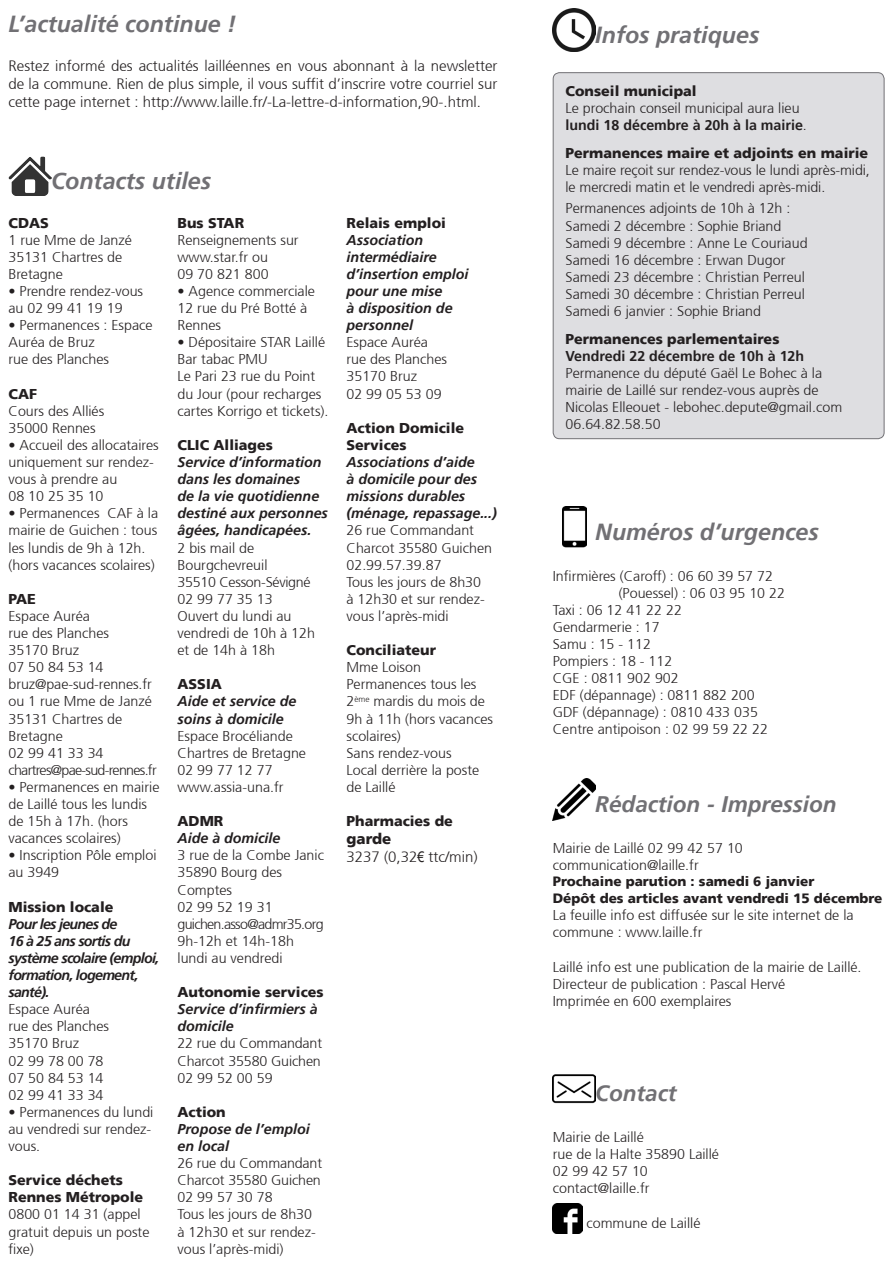
<style>
.page{position:relative;width:893px;height:1263px;background:#fff}
.page>*{position:absolute;margin:0;border:0;box-sizing:border-box;transform-origin:0 0}
.t1{font:italic 700 23.25px "Frutiger 66";color:#717074}
.t2{font:italic 700 22.5px "Frutiger 66";color:#717074}
.t3{font:300 15px/18px "Frutiger 45";color:#231f20;text-align:justify}
.t4{font:900 15px "Frutiger 75";color:#231f20}
.t5{font:300 14.25px/17.1px "Frutiger 45";color:#231f20}
.t6{font:italic 700 14.25px/17.1px "Frutiger 66";color:#231f20}
.t7{font:900 14.25px/17.1px "Frutiger 75";color:#231f20}
.t8{font:italic 700 14.25px/17.1px "Frutiger 66";letter-spacing:-.05em;color:#231f20}
.t9{font:700 14.25px "Frutiger 65";color:#231f20}
.t10{font:900 13.5px/17.1px "Frutiger 75";color:#231f20}
.s1{font-family:"Arial Narrow";font-weight:400}
.s2{font-family:"Frutiger 45";font-weight:300}
</style>
<div class="page">
<img style="left:9px;top:156px;width:42px;height:40px">
<div style="left:553px;top:73px;width:331px;height:366px;background:#dedee1;border-radius:6px"></div>
<div style="left:553px;top:72px;width:331px;height:367px;border:1px solid #717074;border-radius:6px"></div>
<img style="left:553px;top:9px;width:42px;height:42px">
<img style="left:562px;top:506px;width:24px;height:42px">
<img style="left:553px;top:778px;width:42px;height:43px">
<img style="left:553px;top:1074px;width:42px;height:30px">
<img style="left:553px;top:1203px;width:30px;height:30px">
<h1 class="t1" style="left:9px;top:10px;width:229px">L’actualité continue !</h1>
<p class="t3" style="left:9px;top:57px;width:490px">Restez informé des actualités lailléennes en vous abonnant à la newsletter de la commune. Rien de plus simple, il vous suffit d’inscrire votre courriel sur cette page internet : http://www.laille.fr/-La-lettre-d-information,90-.html.</p>
<h1 class="t1" style="left:51px;top:168px;width:162px">Contacts utiles</h1>
<p class="t7" style="left:9px;top:214px;width:42px">CDAS</p>
<p class="t5" style="left:9px;top:231px;width:125px">1 rue Mme de Janzé<br>35131 Chartres de<br>Bretagne</p>
<p class="t5" style="left:9px;top:283px;width:136px">• Prendre rendez-vous au 02 99 41 19 19</p>
<p class="t5" style="left:9px;top:317px;width:146px">• Permanences : Espace<br>Auréa de Bruz<br>rue des Planches</p>
<p class="t7" style="left:9px;top:385px;width:30px">CAF</p>
<p class="t5" style="left:9px;top:402px;width:97px">Cours des Alliés<br>35000 Rennes</p>
<p class="t5" style="left:9px;top:437px;width:152px">• Accueil des allocataires uniquement sur rendez&shy;vous à prendre au<br>08 10 25 35 10</p>
<p class="t5" style="left:9px;top:505px;width:151px">• Permanences CAF à la mairie de Guichen : tous les lundis de 9h à 12h. (hors vacances scolaires)</p>
<p class="t7" style="left:9px;top:590px;width:29px">PAE</p>
<p class="t5" style="left:9px;top:608px;width:150px">Espace Auréa<br>rue des Planches<br>35170 Bruz<br>07 50 84 53 14 bruz@pae-sud-rennes.fr ou 1 rue Mme de Janzé<br>35131 Chartres de<br>Bretagne<br>02 99 41 33 34 chartres@pae-sud-rennes.fr</p>
<p class="t5" style="left:9px;top:779px;width:152px">• Permanences en mairie de Laillé tous les lundis de 15h à 17h. (hors vacances scolaires)</p>
<p class="t5" style="left:9px;top:847px;width:150px">• Inscription Pôle emploi au 3949</p>
<p class="t7" style="left:9px;top:898px;width:106px">Mission locale</p>
<p class="t8" style="left:9px;top:915px;width:152px">Pour les jeunes de<br>16 à 25 ans sortis du système scolaire (emploi, formation, logement, santé).</p>
<p class="t5" style="left:9px;top:1001px;width:102px">Espace Auréa rue des Planches<br>35170 Bruz<br>02 99 78 00 78<br>07 50 84 53 14<br>02 99 41 33 34</p>
<p class="t5" style="left:9px;top:1103px;width:146px">• Permanences du lundi au vendredi sur rendez&shy;vous.</p>
<p class="t7" style="left:9px;top:1172px;width:136px">Service déchets<br>Rennes Métropole</p>
<p class="t5" style="left:9px;top:1206px;width:142px">0800 01 14 31 (appel gratuit depuis un poste fixe)</p>
<p class="t7" style="left:177px;top:214px;width:68px">Bus STAR</p>
<p class="t5" style="left:177px;top:231px;width:123px">Renseignements sur www.star.fr ou<br>09 70 821 800</p>
<p class="t5" style="left:177px;top:283px;width:139px">• Agence commerciale<br>12 rue du Pré Botté à<br>Rennes</p>
<p class="t5" style="left:177px;top:334px;width:152px">• Dépositaire STAR Laillé<br>Bar tabac PMU<br>Le Pari 23 rue du Point du Jour (pour recharges cartes Korrigo et tickets).</p>
<p class="t7" style="left:177px;top:436px;width:97px">CLIC Alliages</p>
<p class="t6" style="left:177px;top:454px;width:152px">Service d’information dans les domaines<br>de la vie quotidienne destiné aux personnes âgées, handicapées.</p>
<p class="t5" style="left:177px;top:539px;width:139px">2 bis mail de<br>Bourgchevreuil<br>35510 Cesson-Sévigné<br>02 99 77 35 13<br>Ouvert du lundi au vendredi de 10h à 12h et de 14h à 18h</p>
<p class="t7" style="left:177px;top:676px;width:46px">ASSIA</p>
<p class="t6" style="left:177px;top:693px;width:120px">Aide et service de soins à domicile</p>
<p class="t5" style="left:177px;top:727px;width:130px">Espace Brocéliande<br>Chartres de Bretagne<br>02 99 77 12 77 www.assia-una.fr</p>
<p class="t7" style="left:177px;top:812px;width:47px">ADMR</p>
<p class="t6" style="left:177px;top:830px;width:104px">Aide à domicile</p>
<p class="t5" style="left:177px;top:847px;width:148px">3 rue de la Combe Janic<br>35890 Bourg des<br>Comptes<br>02 99 52 19 31 guichen.asso@admr35.org<br>9h-12h et 14h-18h lundi au vendredi</p>
<p class="t7" style="left:177px;top:983px;width:148px">Autonomie services</p>
<p class="t6" style="left:177px;top:1001px;width:142px">Service d’infirmiers à domicile</p>
<p class="t5" style="left:177px;top:1035px;width:146px;text-align:justify">22 rue du Commandant Charcot 35580 Guichen 02 99 52 00 59</p>
<p class="t7" style="left:177px;top:1103px;width:50px">Action</p>
<p class="t6" style="left:177px;top:1120px;width:134px">Propose de l’emploi en local</p>
<p class="t5" style="left:177px;top:1155px;width:146px">26 rue du Commandant<br>Charcot 35580 Guichen<br>02 99 57 30 78<br>Tous les jours de 8h30 à 12h30 et sur rendez&shy;vous l’après-midi)</p>
<p class="t7" style="left:346px;top:214px;width:101px">Relais emploi</p>
<p class="t6" style="left:346px;top:231px;width:123px">Association intermédiaire d’insertion emploi pour une mise<br>à disposition de personnel</p>
<p class="t5" style="left:346px;top:334px;width:102px">Espace Auréa rue des Planches<br>35170 Bruz<br>02 99 05 53 09</p>
<p class="t7" style="left:346px;top:419px;width:119px">Action Domicile<br>Services</p>
<p class="t6" style="left:346px;top:454px;width:152px">Associations d’aide<br>à domicile pour des missions durables (ménage, repassage...)</p>
<p class="t5" style="left:346px;top:522px;width:147px">26 rue Commandant<br>Charcot 35580 Guichen<br>02.99.57.39.87<br>Tous les jours de 8h30<br>à 12h30 et sur rendez&shy;vous l’après-midi</p>
<p class="t7" style="left:346px;top:641px;width:91px">Conciliateur</p>
<p class="t5" style="left:346px;top:659px;width:148px">Mme Loison<br>Permanences tous les<br>2<sup>ème</sup> mardis du mois de<br>9h à 11h (hors vacances scolaires)<br>Sans rendez-vous<br>Local derrière la poste de Laillé</p>
<p class="t7" style="left:346px;top:812px;width:108px">Pharmacies de</p>
<p class="t4" style="left:346px;top:830px;width:46px">garde</p>
<p class="t3" style="left:346px;top:848px;width:133px">3237 (0,32<span class="s1">€</span> ttc/min)</p>
<h1 class="t1" style="left:595px;top:21px;width:166px">Infos pratiques</h1>
<p class="t7" style="left:566px;top:82px;width:133px">Conseil municipal</p>
<p class="t5" style="left:566px;top:100px;width:236px">Le prochain conseil municipal aura lieu</p>
<p class="t9" style="left:566px;top:117px;width:243px">lundi 18 décembre à 20h à la mairie<span class="s2">.</span></p>
<p class="t7" style="left:566px;top:144px;width:304px">Permanences maire et adjoints en mairie</p>
<p class="t5" style="left:566px;top:162px;width:306px">Le maire reçoit sur rendez-vous le lundi après-midi, le mercredi matin et le vendredi après-midi.</p>
<p class="t5" style="left:566px;top:200px;width:244px">Permanences adjoints de 10h à 12h :<br>Samedi 2 décembre : Sophie Briand Samedi 9 décembre : Anne Le Couriaud Samedi 16 décembre : Erwan Dugor Samedi 23 décembre : Christian Perreul Samedi 30 décembre : Christian Perreul Samedi 6 janvier : Sophie Briand</p>
<p class="t7" style="left:566px;top:330px;width:215px">Permanences parlementaires</p>
<p class="t9" style="left:566px;top:348px;width:240px">Vendredi 22 décembre de 10h à 12h</p>
<p class="t5" style="left:566px;top:365px;width:278px">Permanence du député Gaël Le Bohec à la mairie de Laillé sur rendez-vous auprès de Nicolas Elleouet - lebohec.depute@gmail.com 06.64.82.58.50</p>
<h1 class="t1" style="left:595px;top:518px;width:225px">Numéros d’urgences</h1>
<p class="t5" style="left:553px;top:567px;width:222px">Infirmières (Caroff) : 06 60 39 57 72</p>
<p class="t5" style="left:619px;top:584px;width:168px">(Pouessel) : 06 03 95 10 22</p>
<p class="t5" style="left:553px;top:601px;width:131px">Taxi : 06 12 41 22 22</p>
<p class="t5" style="left:553px;top:618px;width:108px">Gendarmerie : 17</p>
<p class="t5" style="left:553px;top:636px;width:100px">Samu : 15 - 112</p>
<p class="t5" style="left:553px;top:653px;width:121px">Pompiers : 18 - 112</p>
<p class="t5" style="left:553px;top:670px;width:127px">CGE : 0811 902 902</p>
<p class="t5" style="left:553px;top:687px;width:203px">EDF (dépannage) : 0811 882 200</p>
<p class="t5" style="left:553px;top:704px;width:207px">GDF (dépannage) : 0810 433 035</p>
<p class="t5" style="left:553px;top:721px;width:217px">Centre antipoison : 02 99 59 22 22</p>
<h2 class="t2" style="left:595px;top:791px;width:243px">Rédaction - Impression</h2>
<p class="t5" style="left:553px;top:839px;width:192px">Mairie de Laillé 02 99 42 57 10 communication@laille.fr</p>
<p class="t10" style="left:553px;top:873px;width:331px">Prochaine parution : samedi 6 janvier<br>Dépôt des articles avant vendredi 15 décembre</p>
<p class="t5" style="left:553px;top:907px;width:302px">La feuille info est diffusée sur le site internet de la commune : www.laille.fr</p>
<p class="t5" style="left:553px;top:958px;width:310px">Laillé info est une publication de la mairie de Laillé.<br>Directeur de publication : Pascal Hervé<br>Imprimée en 600 exemplaires</p>
<h2 class="t2" style="left:595px;top:1080px;width:83px">Contact</h2>
<p class="t5" style="left:553px;top:1128px;width:168px">Mairie de Laillé<br>rue de la Halte 35890 Laillé<br>02 99 42 57 10 contact@laille.fr</p>
<p class="t5" style="left:586px;top:1215px;width:115px">commune de Laillé</p>
</div>
